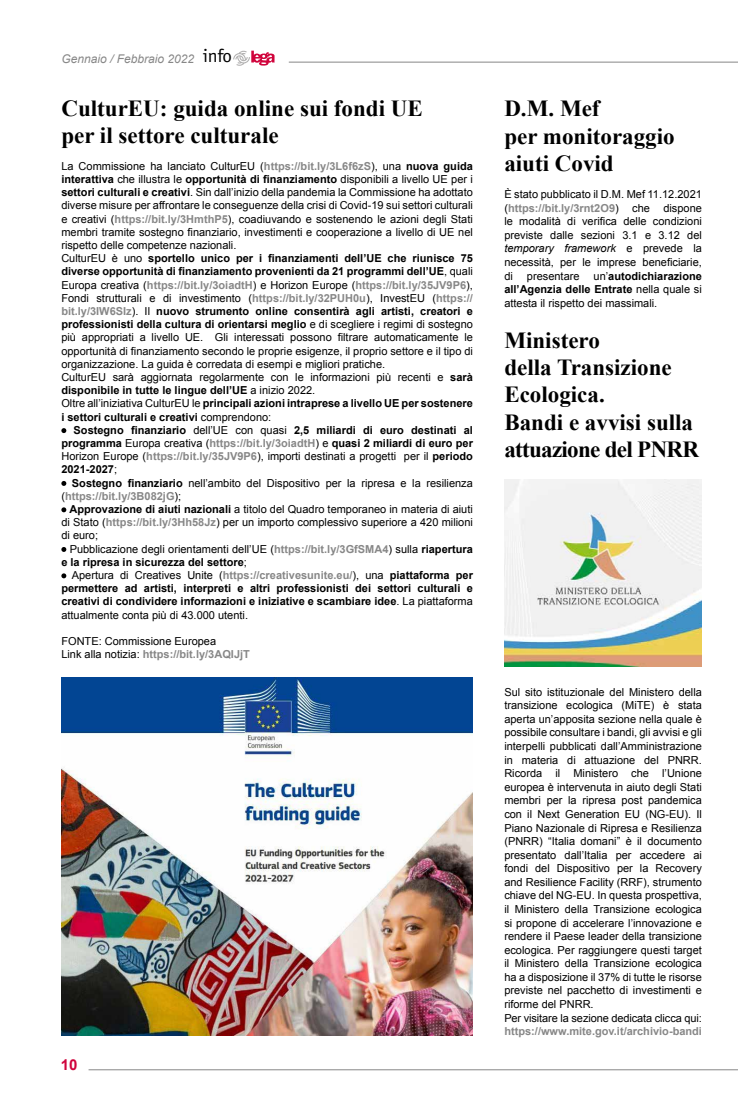
<style>
.page{position:relative;width:738px;height:1106px;background:#fff}
.page>*{position:absolute;margin:0;border:0;box-sizing:border-box;transform-origin:0 0}
.t1{font:700 23px/27.4px "Times New Roman";color:#000}
.t2{font:700 15px "Arial";color:#d0043c}
.t3{font:italic 12px "Arial";color:#878787}
.t4{font:11px/13.6px "Arial";color:#000}
.t5{font:700 11px/13.2px "Arial";color:#000;text-align:justify}
.t6{font:700 11px "Arial";color:#878787}
.s1{font-family:"Officina Sans Std";font-style:normal;font-size:18.5px;color:#000}
.s2{font-weight:700;color:#878787}
.s3{font-weight:700}
.s4{font-weight:400}
.s5{color:#878787}
.s6{font-style:italic}
</style>
<div class="page">
<hr style="left:88px;top:1069px;width:649px;height:1px;background:#878787">
<svg style="left:233px;top:51px;width:41px;height:15px"></svg>
<hr style="left:288px;top:62px;width:449px;height:1px;background:#878787">
<svg style="left:61px;top:428px;width:5px;height:5px"></svg>
<svg style="left:61px;top:481px;width:5px;height:5px"></svg>
<svg style="left:61px;top:507px;width:5px;height:5px"></svg>
<svg style="left:61px;top:547px;width:5px;height:5px"></svg>
<svg style="left:61px;top:573px;width:5px;height:5px"></svg>
<img style="left:61px;top:677px;width:411px;height:358px">
<img style="left:504px;top:479px;width:197px;height:187px">
<p class="t3" style="left:61px;top:51px;width:172px">Gennaio / Febbraio 2022 <span class="s1">info</span></p>
<h1 class="t1" style="left:61px;top:94px;width:363px;line-height:27px">CulturEU: guida online sui fondi UE per il settore culturale</h1>
<p class="t4" style="left:61px;top:159px;width:413px;line-height:13.2px">La Commissione ha lanciato CulturEU (<span class="s2">https://bit.ly/3L6f6zS</span>), una <span class="s3">nuova guida interattiva</span> che illustra le <span class="s3">opportunità di finanziamento</span> disponibili a livello UE per i <span class="s3">settori culturali e creativi</span>. Sin dall’inizio della pandemia la Commissione ha adottato diverse misure per affrontare le conseguenze della crisi di Covid-19 sui settori culturali e creativi (<span class="s2">https://bit.ly/3HmthP5</span>), coadiuvando e sostenendo le azioni degli Stati membri tramite sostegno finanziario, investimenti e cooperazione a livello di UE nel rispetto delle competenze nazionali.<br>CulturEU è uno <span class="s3">sportello unico per i finanziamenti dell’UE che riunisce 75 diverse opportunità di finanziamento provenienti da 21 programmi dell’UE</span>, quali Europa creativa (<span class="s2">https://bit.ly/3oiadtH</span>) e Horizon Europe (<span class="s2">https://bit.ly/35JV9P6</span>), Fondi strutturali e di investimento (<span class="s2">https://bit.ly/32PUH0u</span>), InvestEU (<span class="s2">https:// bit.ly/3IW6SIz</span>). Il <span class="s3">nuovo strumento online consentirà agli artisti, creatori e professionisti della cultura di orientarsi meglio</span> e di scegliere i regimi di sostegno più appropriati a livello UE. Gli interessati possono filtrare automaticamente le opportunità di finanziamento secondo le proprie esigenze, il proprio settore e il tipo di organizzazione. La guida è corredata di esempi e migliori pratiche.<br>CulturEU sarà aggiornata regolarmente con le informazioni più recenti e <span class="s3">sarà disponibile in tutte le lingue dell’UE</span> a inizio 2022.<br>Oltre all’iniziativa CulturEU le <span class="s3">principali azioni intraprese a livello UE per sostenere i settori culturali e creativi</span> comprendono:</p>
<p class="t5" style="left:61px;top:423px;width:413px;text-indent:12px">Sostegno finanziario <span class="s4">dell’UE con quasi</span> 2,5 miliardi di euro destinati al programma <span class="s4">Europa creativa (</span><span class="s5">https://bit.ly/3oiadtH</span><span class="s4">) e</span> quasi 2 miliardi di euro per <span class="s4">Horizon Europe (</span><span class="s5">https://bit.ly/35JV9P6</span><span class="s4">), importi destinati a progetti per il</span> periodo 2021-2027<span class="s4">;</span></p>
<p class="t4" style="left:61px;top:476px;width:413px;line-height:13.2px;text-indent:11px"><span class="s3">Sostegno finanziario</span> nell’ambito del Dispositivo per la ripresa e la resilienza (<span class="s2">https://bit.ly/3B082jG</span>);</p>
<p class="t4" style="left:61px;top:502px;width:413px;line-height:13.2px;text-align:justify;text-indent:8px"><span class="s3">Approvazione di aiuti nazionali</span> a titolo del Quadro temporaneo in materia di aiuti di Stato (<span class="s2">https://bit.ly/3Hh58Jz</span>) per un importo complessivo superiore a 420 milioni di euro;</p>
<p class="t4" style="left:61px;top:542px;width:413px;line-height:13.2px;text-indent:8px">Pubblicazione degli orientamenti dell’UE (<span class="s2">https://bit.ly/3GfSMA4</span>) sulla <span class="s3">riapertura e la ripresa in sicurezza del settore</span>;</p>
<p class="t5" style="left:61px;top:569px;width:413px;text-indent:10px"><span class="s4">Apertura di Creatives Unite (</span><span class="s5">https://creativesunite.eu/</span><span class="s4">), una</span> piattaforma per permettere ad artisti, interpreti e altri professionisti dei settori culturali e creativi di condividere informazioni e iniziative e scambiare idee<span class="s4">. La piattaforma attualmente conta più di 43.000 utenti.</span></p>
<p class="t4" style="left:61px;top:634px;width:190px;line-height:13.2px">FONTE: Commissione Europea<br>Link alla notizia: <span class="s2">https://bit.ly/3AQIJjT</span></p>
<h2 class="t2" style="left:61px;top:1054px;width:18px">10</h2>
<h1 class="t1" style="left:504px;top:94px;width:172px">D.M. Mef<br>per monitoraggio aiuti Covid</h1>
<p class="t4" style="left:504px;top:188px;width:199px;text-align:justify">È stato pubblicato il D.M. Mef 11.12.2021 (<span class="s2">https://bit.ly/3rnt2O9</span>) che dispone le modalità di verifica delle condizioni previste dalle sezioni 3.1 e 3.12 del <span class="s6">temporary framework</span> e prevede la necessità, per le imprese beneficiarie, di</p>
<p class="t4" style="left:504px;top:269px;width:199px;text-align:justify;text-indent:89px">un’<span class="s3">autodichiarazione all’Agenzia delle Entrate</span> nella quale si attesta il rispetto dei massimali.</p>
<h1 class="t1" style="left:504px;top:326px;width:196px">Ministero<br>della Transizione<br>Ecologica.<br>Bandi e avvisi sulla attuazione del PNRR</h1>
<p class="t4" style="left:526px;top:269px;width:54px">presentare</p>
<p class="t4" style="left:504px;top:685px;width:199px">Sul sito istituzionale del Ministero della transizione ecologica (MiTE) è stata aperta un’apposita sezione nella quale è possibile consultare i bandi, gli avvisi e gli interpelli pubblicati dall’Amministrazione in materia di attuazione del PNRR.<br>Ricorda il Ministero che l’Unione europea è intervenuta in aiuto degli Stati membri per la ripresa post pandemica con il Next Generation EU (NG-EU). Il Piano Nazionale di Ripresa e Resilienza (PNRR) “Italia domani” è il documento presentato dall’Italia per accedere ai fondi del Dispositivo per la Recovery and Resilience Facility (RRF), strumento chiave del NG-EU. In questa prospettiva, il Ministero della Transizione ecologica si propone di accelerare l’innovazione e rendere il Paese leader della transizione ecologica. Per raggiungere questi target il Ministero della Transizione ecologica ha a disposizione il 37% di tutte le risorse previste nel pacchetto di investimenti e riforme del PNRR.<br>Per visitare la sezione dedicata clicca qui:</p>
<p class="t6" style="left:504px;top:1024px;width:199px">https://www.mite.gov.it/archivio-bandi</p>
</div>
